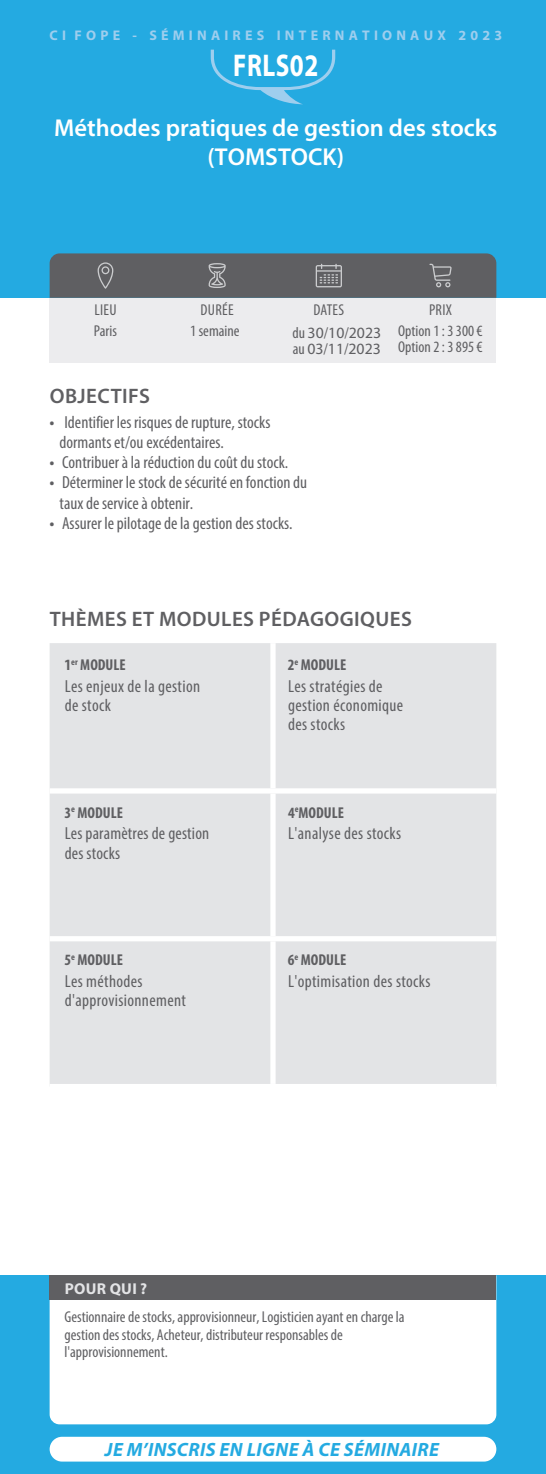
<style>
.page{position:relative;width:546px;height:1474px;background:#fff}
.page>*{position:absolute;margin:0;border:0;box-sizing:border-box;transform-origin:0 0}
.t1{font:700 31.5px "Myriad Pro";letter-spacing:.02em;color:#fff;scale:.8 1}
.t2{font:600 24.5px/28.3px "Myriad Pro";color:#fff;text-align:center}
.t3{font:600 21px "Myriad Pro";letter-spacing:.02em;color:#5f5f62}
.t4{font:italic 700 19.25px "Myriad Pro";letter-spacing:.02em;color:#24aae1}
.t5{font:condensed 17.5px/20.1px "Myriad Pro";color:#5f5f62}
.t6{font:condensed 17.5px/19.2px "Myriad Pro";letter-spacing:.02em;color:#5f5f62}
.t7{font:condensed 15.75px/21.7px "Myriad Pro";color:#5f5f62}
.t8{font:700 condensed 15.75px "Myriad Pro";color:#5f5f62}
.t9{font:15.75px "Myriad Pro";color:#5f5f62}
.t10{font:700 15.75px "Myriad Pro";letter-spacing:.02em;color:#e3e4e6}
.t11{font:700 14px "Myriad Pro";letter-spacing:.3em;color:#9eceee}
.s1{font-stretch:normal}
.s2{font-stretch:condensed}
.s3{font-weight:700}
</style>
<div class="page">
<div style="left:0;top:1275px;width:546px;height:198px;background:#24aae1"></div>
<div style="left:50px;top:298px;width:446px;height:64px;background:#ececee"></div>
<div style="left:50px;top:1300px;width:446px;height:124px;background:#fff"></div>
<div style="left:0;top:0;width:546px;height:298px;background:#24aae1"></div>
<svg style="left:50px;top:253px;width:446px;height:45px;background:#616367"></svg>
<div style="left:50px;top:1275px;width:446px;height:25px;background:#5f5f62"></div>
<div style="left:50px;top:643px;width:446px;height:440px;background:#e3e4e6"></div>
<div style="left:270px;top:643px;width:5px;height:145px;background:#fff"></div>
<div style="left:50px;top:788px;width:223px;height:5px;background:#fff"></div>
<div style="left:273px;top:788px;width:223px;height:5px;background:#fff"></div>
<div style="left:270px;top:793px;width:5px;height:143px;background:#fff"></div>
<div style="left:50px;top:936px;width:223px;height:5px;background:#fff"></div>
<div style="left:273px;top:936px;width:223px;height:5px;background:#fff"></div>
<div style="left:270px;top:941px;width:5px;height:142px;background:#fff"></div>
<svg style="left:211px;top:50px;width:124px;height:54px"></svg>
<div style="left:50px;top:1436px;width:446px;height:25px;background:#fff;border-radius:12px"></div>
<p class="t11" style="left:50px;top:26px;width:454px">CI FOPE - SÉMINAIRES INTERNATIONAUX 2023</p>
<h1 class="t1" style="left:233px;top:45px;width:108px">FRLS02</h1>
<h2 class="t2" style="left:54px;top:113px;width:445px">Méthodes pratiques de gestion des stocks (TOMSTOCK)</h2>
<p class="t7" style="left:190px;top:299px;width:51px;text-align:center">DURÉE<br>1 semaine</p>
<p class="t7" style="left:94px;top:299px;width:24px">LIEU<br>Paris</p>
<p class="t7" style="left:292px;top:298px;width:90px;line-height:23.8px;text-indent:21px">DATES<br>du <span class="s1">30</span>/<span class="s1">10</span>/<span class="s1">2023</span></p>
<p class="t9" style="left:293px;top:339px;width:89px"><span class="s2">au</span> 03<span class="s2">/</span>11<span class="s2">/</span>2023</p>
<p class="t3" style="left:50px;top:384px;width:102px">OBJECTIFS</p>
<p class="t5" style="left:60px;top:412px;width:212px;text-indent:-10px"><span class="s3">•</span> Identifier les risques de rupture, stocks dormants et/ou excédentaires.</p>
<p class="t5" style="left:50px;top:452px;width:240px"><span class="s3">•</span> Contribuer à la réduction du coût du stock.</p>
<p class="t5" style="left:60px;top:472px;width:249px;text-indent:-10px"><span class="s3">•</span> Déterminer le stock de sécurité en fonction du taux de service à obtenir.</p>
<p class="t5" style="left:50px;top:512px;width:244px"><span class="s3">•</span> Assurer le pilotage de la gestion des stocks.</p>
<p class="t7" style="left:398px;top:299px;width:86px;text-align:center">PRIX<br>Option 1 : 3 300 €</p>
<p class="t7" style="left:398px;top:336px;width:86px">Option 2 : 3 895 €</p>
<p class="t3" style="left:50px;top:607px;width:363px">THÈMES ET MODULES PÉDAGOGIQUES</p>
<p class="t8" style="left:64px;top:654px;width:63px">1<sup>er</sup> MODULE</p>
<p class="t6" style="left:65px;top:676px;width:137px">Les enjeux de la gestion de stock</p>
<p class="t8" style="left:288px;top:654px;width:60px">2<sup>e</sup> MODULE</p>
<p class="t6" style="left:288px;top:676px;width:117px">Les stratégies de gestion économique des stocks</p>
<p class="t8" style="left:64px;top:802px;width:60px">3<sup>e</sup> MODULE</p>
<p class="t5" style="left:65px;top:823px;width:146px;line-height:19.2px">Les paramètres de gestion des stocks</p>
<p class="t8" style="left:64px;top:950px;width:60px">5<sup>e</sup> MODULE</p>
<p class="t6" style="left:65px;top:971px;width:123px">Les méthodes d'approvisionnement</p>
<p class="t8" style="left:288px;top:802px;width:57px">4<sup>e</sup>MODULE</p>
<p class="t6" style="left:288px;top:823px;width:114px">L'analyse des stocks</p>
<p class="t8" style="left:288px;top:950px;width:60px">6<sup>e</sup> MODULE</p>
<p class="t6" style="left:288px;top:971px;width:144px">L'optimisation des stocks</p>
<p class="t10" style="left:65px;top:1278px;width:84px">POUR QUI ?</p>
<p class="t7" style="left:64px;top:1307px;width:341px;line-height:17.5px">Gestionnaire de stocks, approvisionneur, Logisticien ayant en charge la gestion des stocks, Acheteur, distributeur responsables de l'approvisionnement.</p>
<p class="t4" style="left:105px;top:1437px;width:335px">JE M’INSCRIS EN LIGNE À CE SÉMINAIRE</p>
</div>
